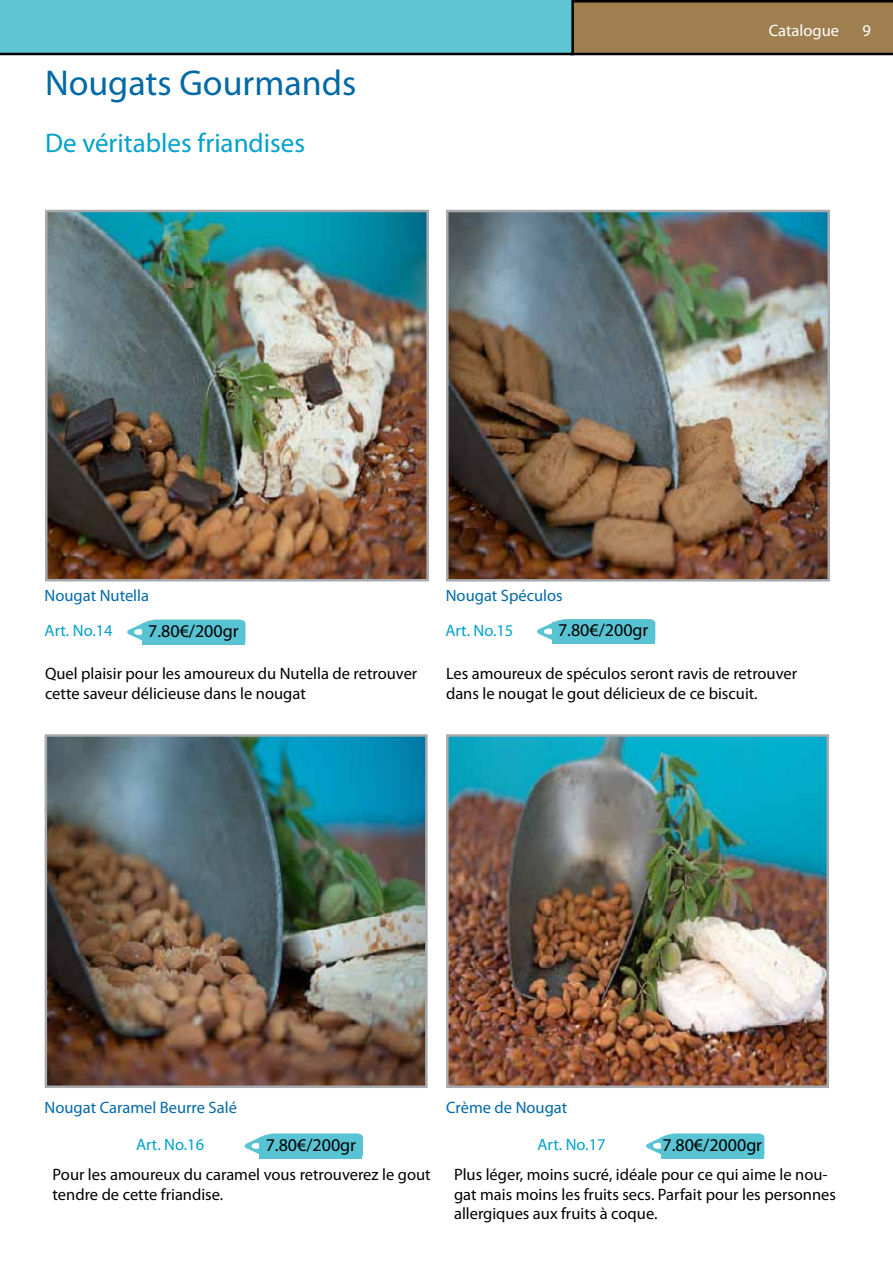
<style>
.page{position:relative;width:893px;height:1263px;background:#fff}
.page>*{position:absolute;margin:0;border:0;box-sizing:border-box;transform-origin:0 0}
.t1{font:36px "Myriad Pro";color:#0069a5}
.t2{font:27px "Myriad Pro";color:#00a1cb}
.t3{font:18px "Myriad Pro";color:#000}
.t4{font:16.5px/19.8px "Myriad Pro";color:#000}
.t5{font:16.5px "Myriad Pro";color:#0069a5}
.t6{font:16.5px "Myriad Pro";color:#00a1cb}
.t7{font:16.5px "Myriad Pro";color:#fff}
</style>
<div class="page">
<svg style="left:0;top:0;width:893px;height:55px"></svg>
<img style="left:48px;top:213px;width:378px;height:365px">
<div style="left:45px;top:210px;width:384px;height:371px;border:2px solid #a7a9ac"></div>
<img style="left:449px;top:213px;width:378px;height:365px">
<div style="left:446px;top:210px;width:384px;height:371px;border:2px solid #a7a9ac"></div>
<img style="left:48px;top:737px;width:377px;height:348px">
<div style="left:45px;top:734px;width:383px;height:354px;border:2px solid #a7a9ac"></div>
<svg style="left:127px;top:619px;width:118px;height:22px"></svg>
<div style="left:142px;top:623px;width:103px;height:21px;background:#58c3d3"></div>
<svg style="left:537px;top:619px;width:118px;height:25px"></svg>
<div style="left:552px;top:623px;width:102px;height:21px;background:#58c3d3"></div>
<svg style="left:244px;top:1133px;width:119px;height:25px"></svg>
<div style="left:260px;top:1137px;width:102px;height:21px;background:#58c3d3"></div>
<img style="left:449px;top:737px;width:377px;height:348px">
<div style="left:446px;top:734px;width:383px;height:354px;border:2px solid #a7a9ac"></div>
<svg style="left:646px;top:1133px;width:118px;height:25px"></svg>
<div style="left:661px;top:1137px;width:102px;height:21px;background:#58c3d3"></div>
<h1 class="t1" style="left:45px;top:61px;width:313px">Nougats Gourmands</h1>
<h2 class="t2" style="left:45px;top:126px;width:262px">De véritables friandises</h2>
<p class="t7" style="left:769px;top:20px;width:72px">Catalogue</p>
<p class="t7" style="left:862px;top:20px;width:10px">9</p>
<p class="t5" style="left:45px;top:586px;width:106px">Nougat Nutella</p>
<p class="t6" style="left:45px;top:620px;width:70px">Art. No.14</p>
<p class="t3" style="left:148px;top:620px;width:92px">7.80€/200gr</p>
<p class="t5" style="left:446px;top:586px;width:118px">Nougat Spéculos</p>
<p class="t6" style="left:445px;top:620px;width:70px">Art. No.15</p>
<p class="t3" style="left:558px;top:619px;width:92px">7.80€/200gr</p>
<p class="t4" style="left:45px;top:664px;width:374px">Quel plaisir pour les amoureux du Nutella de retrouver cette saveur délicieuse dans le nougat</p>
<p class="t4" style="left:446px;top:664px;width:353px">Les amoureux de spéculos seront ravis de retrouver dans le nougat le gout délicieux de ce biscuit.</p>
<p class="t5" style="left:45px;top:1097px;width:194px">Nougat Caramel Beurre Salé</p>
<p class="t6" style="left:136px;top:1134px;width:70px">Art. No.16</p>
<p class="t3" style="left:266px;top:1133px;width:92px">7.80€/200gr</p>
<p class="t4" style="left:53px;top:1164px;width:379px">Pour les amoureux du caramel vous retrouverez le gout tendre de cette friandise.</p>
<p class="t5" style="left:446px;top:1097px;width:123px">Crème de Nougat</p>
<p class="t6" style="left:538px;top:1134px;width:70px">Art. No.17</p>
<p class="t3" style="left:663px;top:1133px;width:101px">7.80€/2000gr</p>
<p class="t4" style="left:454px;top:1164px;width:384px">Plus léger, moins sucré, idéale pour ce qui aime le nou&shy;gat mais moins les fruits secs. Parfait pour les personnes allergiques aux fruits à coque.</p>
</div>
